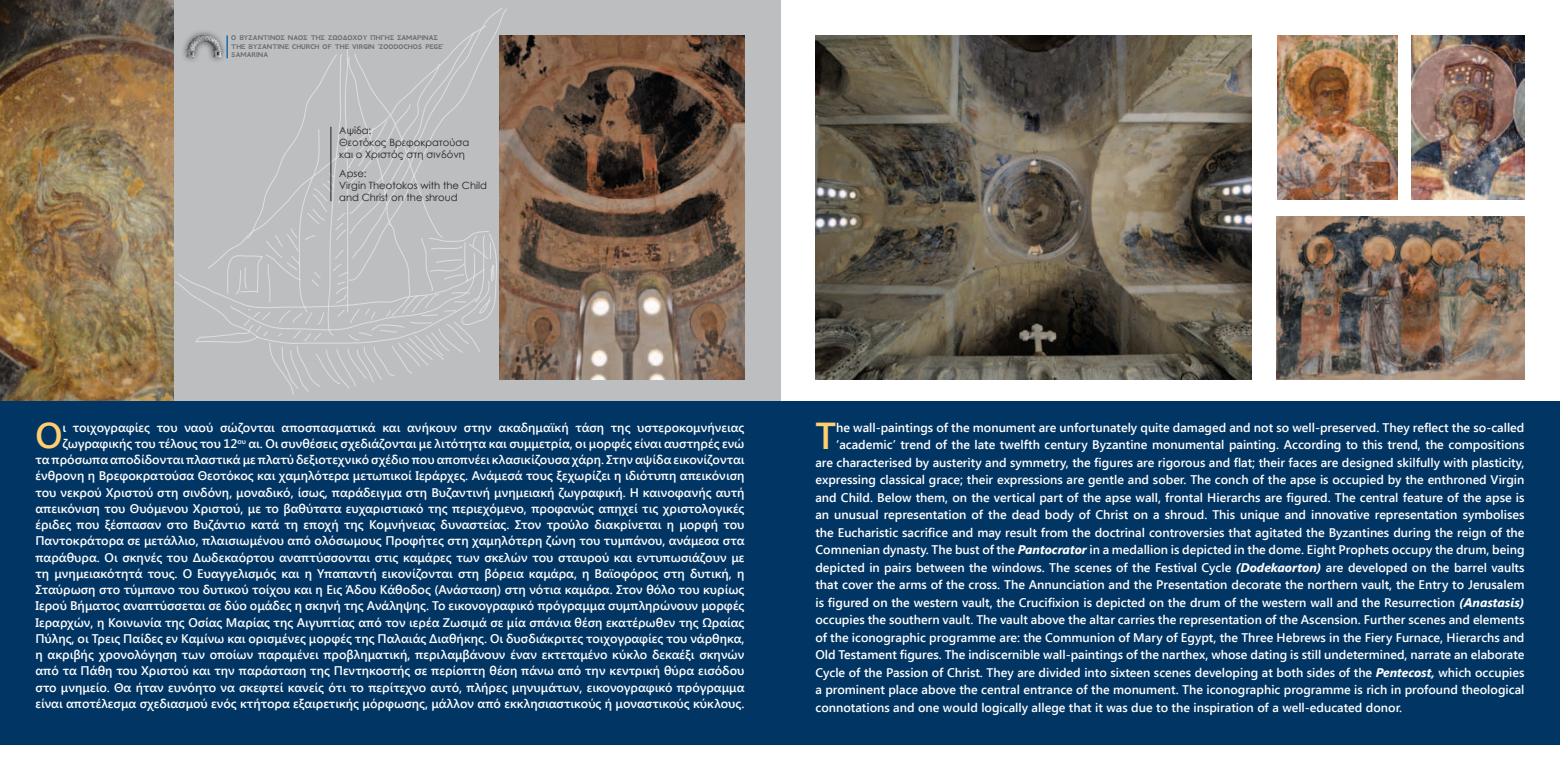
<style>
.page{position:relative;width:1560px;height:780px;background:#fff}
.page>*{position:absolute;margin:0;border:0;box-sizing:border-box;transform-origin:0 0}
.t1{font:600 37.5px "Segoe UI";color:#ffce6f}
.t2{font:600 35.75px "Segoe UI";color:#ffce6f}
.t3{font:600 12.5px/16.2px "Segoe UI";color:#fff;text-align:right}
.t4{font:10px/12px "Century Gothic";color:#231f20}
.t5{font:700 7.5px/9.2px "GFS Neohellenic";color:#6d6f71}
.s1{font-weight:700;font-style:italic}
</style>
<div class="page">
<div style="left:0;top:0;width:780px;height:407px;background:#bcbec0"></div>
<svg style="left:175px;top:8px;width:333px;height:387px"></svg>
<div style="left:0;top:401px;width:1559px;height:343px;background:#003564"></div>
<img style="left:0;top:0;width:174px;height:401px">
<img style="left:815px;top:35px;width:436px;height:344px">
<img style="left:1276px;top:216px;width:248px;height:164px">
<hr style="left:330px;top:127px;width:1px;height:74px;background:#231f20">
<hr style="left:226px;top:35px;width:2px;height:23px;background:#005b9e">
<div style="left:179px;top:29px;width:48px;height:34px;background:#231f20;opacity:.75"></div>
<img style="left:184px;top:34px;width:40px;height:28px">
<img style="left:499px;top:35px;width:245px;height:344px">
<img style="left:1411px;top:35px;width:113px;height:164px">
<img style="left:1277px;top:35px;width:119px;height:164px">
<p class="t5" style="left:231px;top:33px;width:214px">Ο ΒΥΖΑΝΤΙΝΟΣ ΝΑΟΣ ΤΗΣ ΖΩΟΔΟΧΟΥ ΠΗΓΗΣ ΣΑΜΑΡΙΝΑΣ<br>THE BYZANTINE CHURCH OF THE VIRGIN ‘ZOODOCHOS PEGE’</p>
<p class="t5" style="left:231px;top:49px;width:38px">SAMARINA</p>
<p class="t4" style="left:339px;top:124px;width:132px">Αψίδα:<br>Θεοτόκος Βρεφοκρατούσα και ο Χριστός στη σινδόνη</p>
<p class="t4" style="left:339px;top:167px;width:149px">Apse:<br>Virgin Theotokos with the Child and Christ on the shroud</p>
<h2 class="t2" style="left:35px;top:410px;width:28px">Ο</h2>
<p class="t3" style="left:35px;top:418px;width:710px">ι τοιχογραφίες του ναού σώζονται αποσπασματικά και ανήκουν στην ακαδημαϊκή τάση της υστεροκομνήνειας ζωγραφικής του τέλους του 12<sup>ου</sup> αι. Οι συνθέσεις σχεδιάζονται με λιτότητα και συμμετρία, οι μορφές είναι αυστηρές ενώ<br>τα πρόσωπα αποδίδονται πλαστικά με πλατύ δεξιοτεχνικό σχέδιο που αποπνέει κλασικίζουσα χάρη. Στην αψίδα εικονίζονται ένθρονη η Βρεφοκρατούσα Θεοτόκος και χαμηλότερα μετωπικοί Ιεράρχες. Ανάμεσά τους ξεχωρίζει η ιδιότυπη απεικόνιση του νεκρού Χριστού στη σινδόνη, μοναδικό, ίσως, παράδειγμα στη Βυζαντινή μνημειακή ζωγραφική. Η καινοφανής αυτή απεικόνιση του Θυόμενου Χριστού, με το βαθύτατα ευχαριστιακό της περιεχόμενο, προφανώς απηχεί τις χριστολογικές έριδες που ξέσπασαν στο Βυζάντιο κατά τη εποχή της Κομνήνειας δυναστείας. Στον τρούλο διακρίνεται η μορφή του Παντοκράτορα σε μετάλλιο, πλαισιωμένου από ολόσωμους Προφήτες στη χαμηλότερη ζώνη του τυμπάνου, ανάμεσα στα παράθυρα. Οι σκηνές του Δωδεκαόρτου αναπτύσσονται στις καμάρες των σκελών του σταυρού και εντυπωσιάζουν με τη μνημειακότητά τους. Ο Ευαγγελισμός και η Υπαπαντή εικονίζονται στη βόρεια καμάρα, η Βαϊοφόρος στη δυτική, η Σταύρωση στο τύμπανο του δυτικού τοίχου και η Εις Άδου Κάθοδος (Ανάσταση) στη νότια καμάρα. Στον θόλο του κυρίως Ιερού Βήματος αναπτύσσεται σε δύο ομάδες η σκηνή της Ανάληψης. Το εικονογραφικό πρόγραμμα συμπληρώνουν μορφές Ιεραρχών, η Κοινωνία της Οσίας Μαρίας της Αιγυπτίας από τον ιερέα Ζωσιμά σε μία σπάνια θέση εκατέρωθεν της Ωραίας Πύλης, οι Τρεις Παίδες εν Καμίνω και ορισμένες μορφές της Παλαιάς Διαθήκης. Οι δυσδιάκριτες τοιχογραφίες του νάρθηκα, η ακριβής χρονολόγηση των οποίων παραμένει προβληματική, περιλαμβάνουν έναν εκτεταμένο κύκλο δεκαέξι σκηνών από τα Πάθη του Χριστού και την παράσταση της Πεντηκοστής σε περίοπτη θέση πάνω από την κεντρική θύρα εισόδου στο μνημείο. Θα ήταν ευνόητο να σκεφτεί κανείς ότι το περίτεχνο αυτό, πλήρες μηνυμάτων, εικονογραφικό πρόγραμμα είναι αποτέλεσμα σχεδιασμού ενός κτήτορα εξαιρετικής μόρφωσης, μάλλον από εκκλησιαστικούς ή μοναστικούς κύκλους.</p>
<h1 class="t1" style="left:815px;top:409px;width:22px">T</h1>
<p class="t3" style="left:836px;top:418px;width:689px">he wall-paintings of the monument are unfortunately quite damaged and not so well-preserved. They reflect the so-called</p>
<p class="t3" style="left:836px;top:436px;width:689px">‘academic’ trend of the late twelfth century Byzantine monumental painting. According to this trend, the compositions</p>
<p class="t3" style="left:815px;top:453px;width:710px">are characterised by austerity and symmetry, the figures are rigorous and flat; their faces are designed skilfully with plasticity,</p>
<p class="t3" style="left:815px;top:471px;width:710px">expressing classical grace; their expressions are gentle and sober. The conch of the apse is occupied by the enthroned Virgin</p>
<p class="t3" style="left:815px;top:488px;width:710px">and Child. Below them, on the vertical part of the apse wall, frontal Hierarchs are figured. The central feature of the apse is</p>
<p class="t3" style="left:815px;top:506px;width:710px">an unusual representation of the dead body of Christ on a shroud. This unique and innovative representation symbolises</p>
<p class="t3" style="left:815px;top:523px;width:710px">the Eucharistic sacrifice and may result from the doctrinal controversies that agitated the Byzantines during the reign of the</p>
<p class="t3" style="left:815px;top:541px;width:710px">Comnenian dynasty. The bust of the <span class="s1">Pantocrator</span> in a medallion is depicted in the dome. Eight Prophets occupy the drum, being</p>
<p class="t3" style="left:815px;top:558px;width:710px">depicted in pairs between the windows. The scenes of the Festival Cycle <span class="s1">(Dodekaorton)</span> are developed on the barrel vaults</p>
<p class="t3" style="left:815px;top:576px;width:710px">that cover the arms of the cross. The Annunciation and the Presentation decorate the northern vault, the Entry to Jerusalem</p>
<p class="t3" style="left:815px;top:593px;width:710px">is figured on the western vault, the Crucifixion is depicted on the drum of the western wall and the Resurrection <span class="s1">(Anastasis)</span></p>
<p class="t3" style="left:815px;top:611px;width:710px">occupies the southern vault. The vault above the altar carries the representation of the Ascension. Further scenes and elements</p>
<p class="t3" style="left:815px;top:628px;width:710px">of the iconographic programme are: the Communion of Mary of Egypt, the Three Hebrews in the Fiery Furnace, Hierarchs and</p>
<p class="t3" style="left:815px;top:646px;width:710px">Old Testament figures. The indiscernible wall-paintings of the narthex, whose dating is still undetermined, narrate an elaborate</p>
<p class="t3" style="left:815px;top:663px;width:710px">Cycle of the Passion of Christ. They are divided into sixteen scenes developing at both sides of the <span class="s1">Pentecost,</span> which occupies</p>
<p class="t3" style="left:815px;top:681px;width:710px">a prominent place above the central entrance of the monument. The iconographic programme is rich in profound theological</p>
<p class="t3" style="left:815px;top:698px;width:588px">connotations and one would logically allege that it was due to the inspiration of a well-educated donor.</p>
</div>
